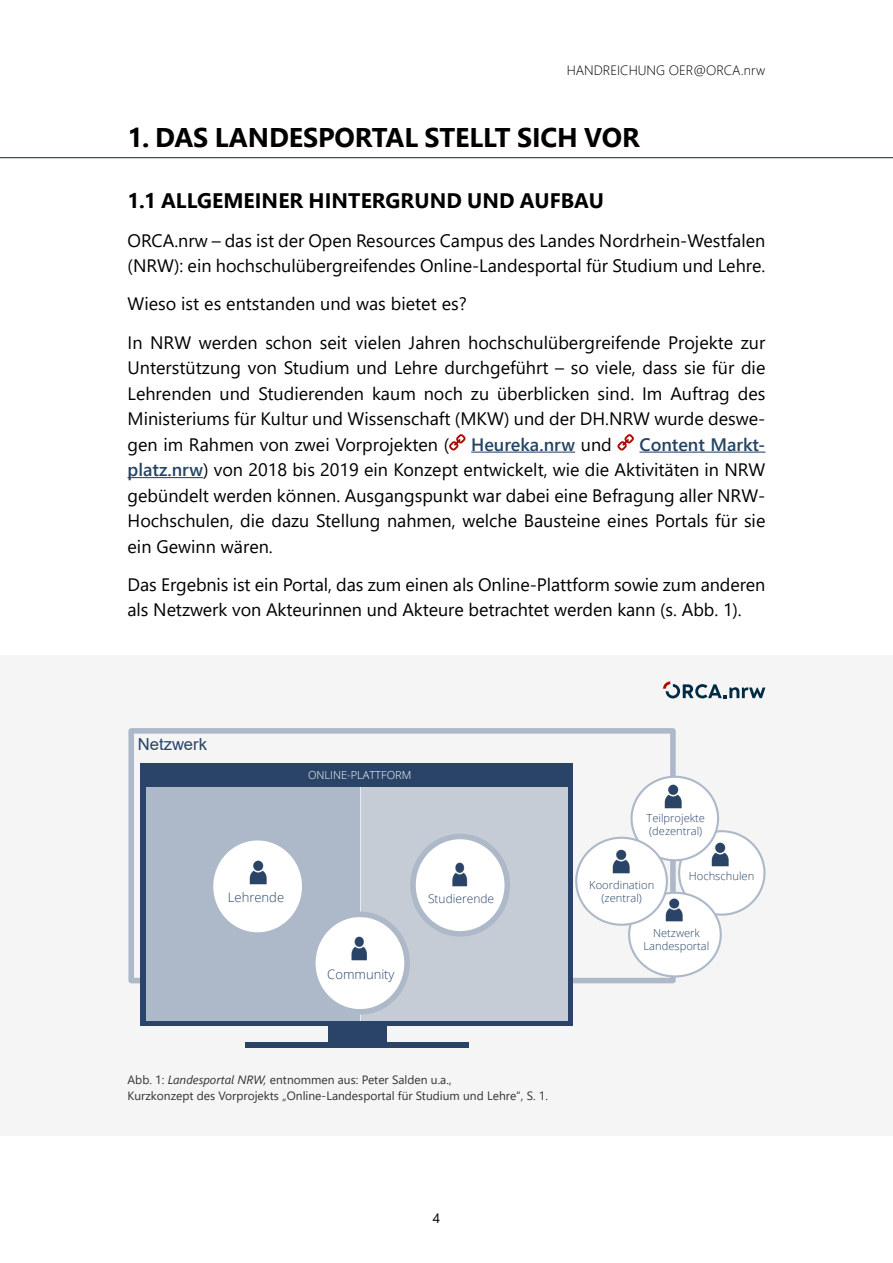
<style>
.page{position:relative;width:893px;height:1263px;background:#fff}
.page>*{position:absolute;margin:0;border:0;box-sizing:border-box;transform-origin:0 0}
.t1{font:700 27px "Segoe UI";letter-spacing:-.005em;color:#000}
.t2{font:700 21px "Segoe UI";letter-spacing:.005em;color:#000}
.Absatz_Fließtext{font:18px/25.5px "Segoe UI";color:#000}
.Bild{font:16.65px "Arial";color:#294466}
.t3{font:300 13.5px "Segoe UI";color:#000}
.t4{font:13.5px "Segoe UI";color:#000}
.Bild-2{font:300 13.05px "Open Sans";color:#294466}
.t5{font:12px/16.5px "Segoe UI";color:#333}
.Bild-3{font:300 12px "Open Sans";color:#294466}
.Bild-4{font:300 11.1px/13.4px "Open Sans";color:#294466;text-align:center}
.Bild-5{font:300 11.1px "Open Sans";letter-spacing:-.005em;color:#fff}
.s1{font-weight:600;color:#254463}
.s2{font-style:italic}
</style>
<div class="page">
<hr style="left:0;top:157px;width:893px;height:1px;background:#002b44">
<hr style="left:471px;top:452px;width:104px;height:1px;background:#254463">
<hr style="left:639px;top:452px;width:126px;height:1px;background:#254463">
<hr style="left:128px;top:477px;width:75px;height:1px;background:#254463">
<svg style="left:449px;top:434px;width:16px;height:16px"></svg>
<svg style="left:617px;top:434px;width:17px;height:16px"></svg>
<div style="left:0;top:655px;width:893px;height:480px;background:#f5f5f5"></div>
<svg style="left:663px;top:681px;width:102px;height:18px"></svg>
<div style="left:328px;top:1026px;width:59px;height:16px;background:#294466"></div>
<div style="left:245px;top:1042px;width:224px;height:6px;background:#294466"></div>
<div style="left:128px;top:728px;width:548px;height:255px;border:6px solid #adb9c9"></div>
<div style="left:141px;top:763px;width:432px;height:263px;background:#294466"></div>
<div style="left:146px;top:787px;width:214px;height:234px;background:#adb9c9"></div>
<div style="left:360px;top:787px;width:207px;height:234px;background:#c5ccd5"></div>
<div style="left:679px;top:831px;width:85px;height:84px;background:#fff;border-radius:50%"></div>
<div style="left:678px;top:830px;width:87px;height:86px;border:2px solid #adb9c9;border-radius:50%"></div>
<div style="left:210px;top:838px;width:95px;height:97px;background:#fff;border-radius:50%"></div>
<div style="left:208px;top:835px;width:100px;height:103px;border:6px solid #adb9c9;border-radius:50%"></div>
<div style="left:629px;top:893px;width:92px;height:83px;background:#fff;border-radius:50%"></div>
<div style="left:628px;top:892px;width:94px;height:85px;border:2px solid #adb9c9;border-radius:50%"></div>
<img style="left:249px;top:860px;width:18px;height:25px">
<img style="left:709px;top:841px;width:20px;height:26px">
<div style="left:413px;top:836px;width:94px;height:98px;background:#fff;border-radius:50%"></div>
<div style="left:410px;top:834px;width:100px;height:103px;border:6px solid #adb9c9;border-radius:50%"></div>
<img style="left:452px;top:862px;width:16px;height:25px">
<img style="left:663px;top:896px;width:20px;height:26px">
<div style="left:632px;top:777px;width:86px;height:83px;background:#fff;border-radius:50%"></div>
<div style="left:630px;top:776px;width:89px;height:85px;border:2px solid #adb9c9;border-radius:50%"></div>
<img style="left:664px;top:784px;width:18px;height:25px">
<div style="left:576px;top:838px;width:91px;height:87px;background:#fff;border-radius:50%"></div>
<div style="left:575px;top:837px;width:93px;height:89px;border:2px solid #adb9c9;border-radius:50%"></div>
<img style="left:612px;top:849px;width:18px;height:25px">
<div style="left:313px;top:914px;width:94px;height:98px;background:#fff;border-radius:50%"></div>
<div style="left:310px;top:911px;width:100px;height:104px;border:6px solid #adb9c9;border-radius:50%"></div>
<img style="left:351px;top:936px;width:16px;height:25px">
<p class="t3" style="left:567px;top:57px;width:200px">HANDREICHUNG OER@ORCA.nrw</p>
<h2 class="t1" style="left:128px;top:112px;width:514px">1. DAS LANDESPORTAL STELLT SICH VOR</h2>
<h3 class="t2" style="left:128px;top:181px;width:478px">1.1 ALLGEMEINER HINTERGRUND UND AUFBAU</h3>
<p class="Absatz_Fließtext" style="left:128px;top:226px;width:639px">ORCA.nrw – das ist der Open Resources Campus des Landes Nordrhein-Westfalen (NRW): ein hochschulübergreifendes Online-Landesportal für Studium und Lehre.</p>
<p class="Absatz_Fließtext" style="left:128px;top:290px;width:341px">Wieso ist es entstanden und was bietet es?</p>
<p class="Absatz_Fließtext" style="left:128px;top:328px;width:639px;text-align:justify">In NRW werden schon seit vielen Jahren hochschulübergreifende Projekte zur Unterstützung von Studium und Lehre durchgeführt – so viele, dass sie für die Lehrenden und Studierenden kaum noch zu überblicken sind. Im Auftrag des Ministeriums für Kultur und Wissenschaft (MKW) und der DH.NRW wurde deswe&shy;gen im Rahmen von zwei Vorprojekten ( <span class="s1">Heureka.nrw</span> und</p>
<p class="Absatz_Fließtext" style="left:128px;top:430px;width:639px;text-align:justify;text-indent:512px"><span class="s1">Content Markt&shy;platz.nrw</span>) von 2018 bis 2019 ein Konzept entwickelt, wie die Aktivitäten in NRW gebündelt werden können. Ausgangspunkt war dabei eine Befragung aller NRW-Hochschulen, die dazu Stellung nahmen, welche Bausteine eines Portals für sie ein Gewinn wären.</p>
<p class="Absatz_Fließtext" style="left:128px;top:570px;width:639px">Das Ergebnis ist ein Portal, das zum einen als Online-Plattform sowie zum anderen als Netzwerk von Akteurinnen und Akteure betrachtet werden kann (s. Abb. 1).</p>
<p class="Bild" style="left:138px;top:733px;width:71px">Netzwerk</p>
<p class="Bild-5" style="left:308px;top:767px;width:105px">ONLINE-PLATTFORM</p>
<p class="Bild-2" style="left:228px;top:889px;width:58px">Lehrende</p>
<p class="Bild-3" style="left:428px;top:890px;width:68px">Studierende</p>
<p class="Bild-2" style="left:327px;top:965px;width:69px">Community</p>
<p class="t5" style="left:128px;top:1070px;width:422px">Abb. 1: <span class="s2">Landesportal NRW,</span> entnommen aus: Peter Salden u.a.,<br>Kurzkonzept des Vorprojekts „Online-Landesportal für Studium und Lehre“, S. 1.</p>
<p class="Bild-4" style="left:646px;top:811px;width:60px;text-align:left">Teilprojekte (dezentral)</p>
<p class="Bild-4" style="left:589px;top:878px;width:67px">Koordination (zentral)</p>
<p class="Bild-4" style="left:689px;top:869px;width:67px">Hochschulen</p>
<p class="Bild-4" style="left:643px;top:926px;width:67px">Netzwerk<br>Landesportal</p>
<p class="t4" style="left:433px;top:1205px;width:9px">4</p>
</div>
